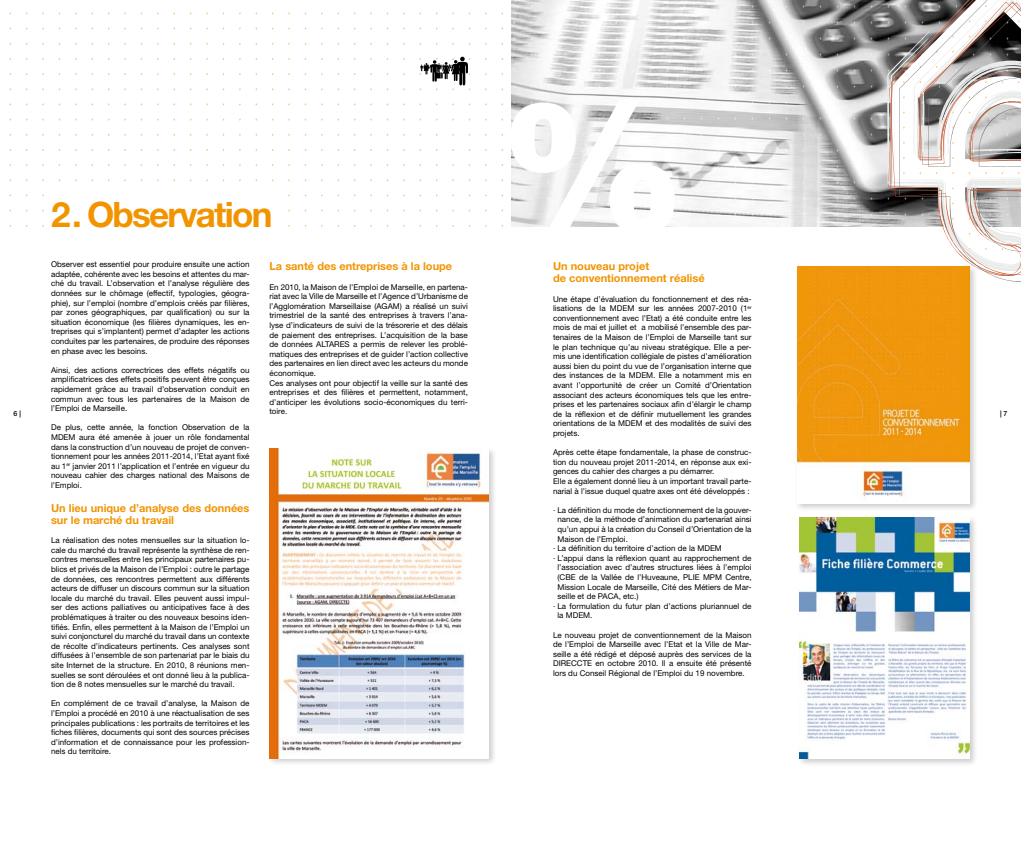
<style>
.page{position:relative;width:1021px;height:842px;background:#fff}
.page>*{position:absolute;margin:0;border:0;box-sizing:border-box;transform-origin:0 0}
.t1{font:700 35px "Helvetica Neue";letter-spacing:-.05em;color:#f29400}
.t2{font:700 11px/12px "Helvetica Neue";color:#f29400}
.t3{font:8px/9.6px "Helvetica Neue";color:#000;text-align:justify}
.t4{font:500 7px "Helvetica Neue";color:#000}
</style>
<div class="page">
<svg style="left:419px;top:57px;width:51px;height:33px"></svg>
<div style="left:794px;top:264px;width:188px;height:252px;background:#000;opacity:.2"></div>
<img style="left:797px;top:266px;width:172px;height:238px">
<div style="left:797px;top:515px;width:186px;height:257px;background:#000;opacity:.2"></div>
<img style="left:799px;top:518px;width:170px;height:241px">
<div style="left:267px;top:446px;width:234px;height:325px;background:#000;opacity:.2"></div>
<img style="left:269px;top:448px;width:219px;height:310px">
<svg style="left:898px;top:265px;width:122px;height:17px;fill:#f1970e"></svg>
<svg style="left:890px;top:0;width:130px;height:265px"></svg>
<svg style="left:511px;top:6px;width:507px;height:224px"></svg>
<svg style="left:511px;top:99px;width:164px;height:131px"></svg>
<p class="t4" style="left:14px;top:409px;width:9px">6 |</p>
<h1 class="t1" style="left:51px;top:193px;width:223px">2. Observation</h1>
<p class="t3" style="left:51px;top:259px;width:200px">Observer est essentiel pour produire ensuite une action adaptée, cohérente avec les besoins et attentes du mar&shy;ché du travail. L’observation et l’analyse régulière des données sur le chômage (effectif, typologies, géogra&shy;phie), sur l’emploi (nombre d’emplois créés par filières, par zones géographiques, par qualification) ou sur la situation économique (les filières dynamiques, les en&shy;treprises qui s’implantent) permet d’adapter les actions conduites par les partenaires, de produire des réponses en phase avec les besoins.</p>
<p class="t3" style="left:51px;top:365px;width:200px">Ainsi, des actions correctrices des effets négatifs ou amplificatrices des effets positifs peuvent être conçues rapidement grâce au travail d’observation conduit en commun avec tous les partenaires de la Maison de l’Emploi de Marseille.</p>
<p class="t3" style="left:51px;top:423px;width:200px">De plus, cette année, la fonction Observation de la MDEM aura été amenée à jouer un rôle fondamental dans la construction d’un nouveau de projet de conven&shy;tionnement pour les années 2011-2014, l’Etat ayant fixé au 1<sup>er</sup> janvier 2011 l’application et l’entrée en vigueur du nouveau cahier des charges national des Maisons de l’Emploi.</p>
<h2 class="t2" style="left:51px;top:502px;width:200px">Un lieu unique d’analyse des données sur le marché du travail</h2>
<p class="t3" style="left:51px;top:535px;width:200px">La réalisation des notes mensuelles sur la situation lo&shy;cale du marché du travail représente la synthèse de ren&shy;contres mensuelles entre les principaux partenaires pu&shy;blics et privés de la Maison de l’Emploi : outre le partage de données, ces rencontres permettent aux différents acteurs de diffuser un discours commun sur la situation locale du marché du travail. Elles peuvent aussi impul&shy;ser des actions palliatives ou anticipatives face à des problématiques à traiter ou des nouveaux besoins iden&shy;tifiés. Enfin, elles permettent à la Maison de l’Emploi un suivi conjoncturel du marché du travail dans un contexte de récolte d’indicateurs pertinents. Ces analyses sont diffusées à l’ensemble de son partenariat par le biais du site Internet de la structure. En 2010, 8 réunions men&shy;suelles se sont déroulées et ont donné lieu à la publica&shy;tion de 8 notes mensuelles sur le marché du travail.</p>
<p class="t3" style="left:51px;top:699px;width:200px">En complément de ce travail d’analyse, la Maison de l’Emploi a procédé en 2010 à une réactualisation de ses principales publications : les portraits de territoires et les fiches filières, documents qui sont des sources précises d’information et de connaissance pour les profession&shy;nels du territoire.</p>
<h2 class="t2" style="left:269px;top:260px;width:184px">La santé des entreprises à la loupe</h2>
<p class="t3" style="left:269px;top:282px;width:200px;text-align:left">En 2010, la Maison de l’Emploi de Marseille, en partena&shy;riat avec la Ville de Marseille et l’Agence d’Urbanisme de l’Agglomération Marseillaise (AGAM) a réalisé un suivi trimestriel de la santé des entreprises à travers l’ana&shy;lyse d’indicateurs de suivi de la trésorerie et des délais de paiement des entreprises. L’acquisition de la base de données ALTARES a permis de relever les problé&shy;matiques des entreprises et de guider l’action collective des partenaires en lien direct avec les acteurs du monde économique.<br>Ces analyses ont pour objectif la veille sur la santé des entreprises et des filières et permettent, notamment, d’anticiper les évolutions socio-économiques du terri&shy;toire.</p>
<h2 class="t2" style="left:553px;top:260px;width:153px">Un nouveau projet<br>de conventionnement réalisé</h2>
<p class="t3" style="left:553px;top:294px;width:200px">Une étape d’évaluation du fonctionnement et des réa&shy;lisations de la MDEM sur les années 2007-2010 (1<sup>er </sup>conventionnement avec l’Etat) a été conduite entre les mois de mai et juillet et a mobilisé l’ensemble des par&shy;tenaires de la Maison de l’Emploi de Marseille tant sur le plan technique qu’au niveau stratégique. Elle a per&shy;mis une identification collégiale de pistes d’amélioration aussi bien du point du vue de l’organisation interne que des instances de la MDEM. Elle a notamment mis en avant l’opportunité de créer un Comité d’Orientation associant des acteurs économiques tels que les entre&shy;prises et les partenaires sociaux afin d’élargir le champ de la réflexion et de définir mutuellement les grandes orientations de la MDEM et des modalités de suivi des projets.</p>
<p class="t3" style="left:553px;top:447px;width:200px;text-align:left">Après cette étape fondamentale, la phase de construc&shy;tion du nouveau projet 2011-2014, en réponse aux exi&shy;gences du cahier des charges a pu démarrer.<br>Elle a également donné lieu à un important travail parte&shy;narial à l’issue duquel quatre axes ont été développés :</p>
<p class="t3" style="left:553px;top:505px;width:200px">· La définition du mode de fonctionnement de la gouver-</p>
<p class="t3" style="left:557px;top:515px;width:195px">nance, de la méthode d’animation du partenariat ainsi</p>
<p class="t3" style="left:557px;top:524px;width:195px">qu’un appui à la création du Conseil d’Orientation de la</p>
<p class="t3" style="left:557px;top:534px;width:72px">Maison de l’Emploi.</p>
<p class="t3" style="left:553px;top:543px;width:170px">· La définition du territoire d’action de la MDEM</p>
<p class="t3" style="left:553px;top:553px;width:200px">· L’appui dans la réflexion quant au rapprochement de</p>
<p class="t3" style="left:557px;top:563px;width:195px">l’association avec d’autres structures liées à l’emploi</p>
<p class="t3" style="left:557px;top:572px;width:195px">(CBE de la Vallée de l’Huveaune, PLIE MPM Centre,</p>
<p class="t3" style="left:557px;top:582px;width:195px">Mission Locale de Marseille, Cité des Métiers de Mar-</p>
<p class="t3" style="left:557px;top:591px;width:83px">seille et de PACA, etc.)</p>
<p class="t3" style="left:553px;top:601px;width:200px">· La formulation du futur plan d’actions pluriannuel de</p>
<p class="t3" style="left:557px;top:611px;width:36px">la MDEM.</p>
<p class="t3" style="left:553px;top:630px;width:200px">Le nouveau projet de conventionnement de la Maison de l’Emploi de Marseille avec l’Etat et la Ville de Mar&shy;seille a été rédigé et déposé auprès des services de la DIRECCTE en octobre 2010. Il a ensuite été présenté lors du Conseil Régional de l’Emploi du 19 novembre.</p>
<p class="t4" style="left:1000px;top:409px;width:9px">| 7</p>
</div>
